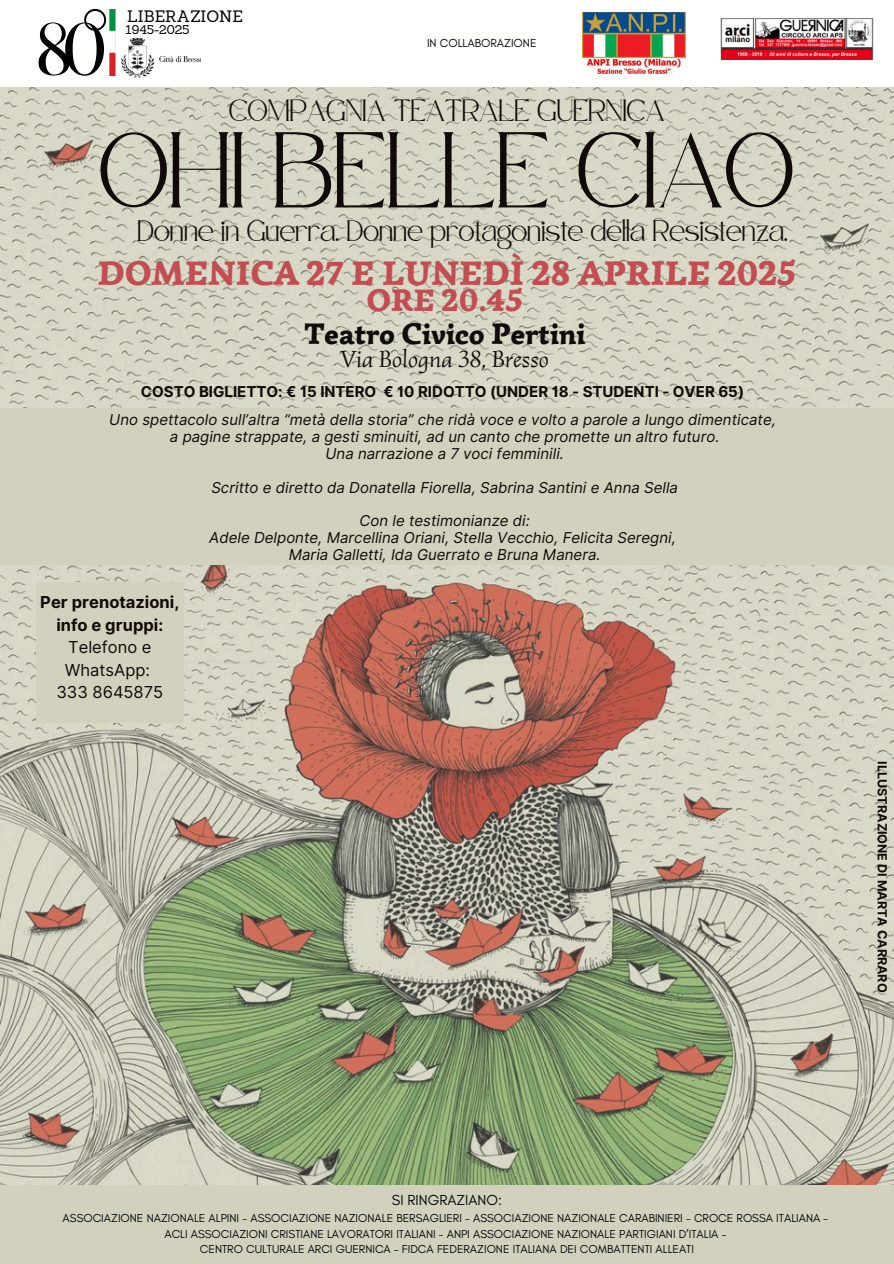
<style>
.page{position:relative;width:894px;height:1264px;background:#fff}
.page>*{position:absolute;margin:0;border:0;box-sizing:border-box;transform-origin:0 0}
.t1{font:70.35px "Maharlika";color:#000}
.t2{font:52.5px "Safira March";color:#120a0a}
.t3{font:900 34.5px "Simonetta";color:#c24e52}
.t4{font:900 31.5px "Simonetta";color:#c24e52}
.t5{font:900 30px "Simonetta";color:#120a0a}
.t6{font:italic 24px "Simonetta";color:#120a0a}
.t7{font:700 16.5px/22.5px "Inter";color:#120a0a;text-align:center}
.t8{font:16.05px "Sanchez";color:#000}
.t9{font:italic 15px/17px "Inter";color:#120a0a;text-align:center}
.t10{font:700 15px "Inter";color:#120a0a}
.t11{font:15px "Safira March";color:#120a0a}
.t12{font:14.7px "Glacial Indifference";color:#000407}
.t13{font:14.4px "Safira March";color:#120a0a}
.t14{font:700 12.6px "Inter";color:#120a0a}
.t15{font:12.3px "Sanchez";color:#000}
.t16{font:11.85px "Glacial Indifference";color:#000407}
.t17{font:11.7px "Glacial Indifference";color:#000407}
.s1{font-weight:400}
</style>
<div class="page">
<img style="left:0;top:87px;width:893px;height:1098px">
<div style="left:0;top:409px;width:893px;height:156px;background:#d2d1bd"></div>
<div style="left:36px;top:581px;width:148px;height:141px;background:#d2d1bd"></div>
<div style="left:0;top:1185px;width:893px;height:78px;background:#d2d1bd"></div>
<img style="left:110px;top:10px;width:5px;height:65px">
<img style="left:122px;top:39px;width:79px;height:38px">
<img style="left:720px;top:18px;width:153px;height:42px">
<img style="left:582px;top:12px;width:103px;height:61px">
<h6 class="t1" style="left:81px;top:7px;width:30px">°</h6>
<h4 class="t1" style="left:36px;top:21px;width:73px">80</h4>
<h2 class="t8" style="left:127px;top:6px;width:117px">LIBERAZIONE</h2>
<h3 class="t15" style="left:125px;top:22px;width:65px">1945-2025</h3>
<h6 class="t16" style="left:427px;top:35px;width:111px">IN COLLABORAZIONE</h6>
<p class="t11" style="left:229px;top:107px;width:437px">COMPAGNIA TEATRALE GUERNICA</p>
<p class="t2" style="left:99px;top:159px;width:696px">OHI BELLE CIAO</p>
<h6 class="t13" style="left:138px;top:227px;width:651px">Donne in Guerra. Donne protagoniste della Resistenza.</h6>
<p class="t3" style="left:97px;top:252px;width:700px">DOMENICA 27 E LUNEDÌ 28 APRILE 2025</p>
<p class="t4" style="left:366px;top:280px;width:158px">ORE 20.45</p>
<p class="t5" style="left:304px;top:315px;width:283px">Teatro Civico Pertini</p>
<p class="t6" style="left:340px;top:344px;width:210px">Via Bologna 38, Bresso</p>
<h6 class="t10" style="left:141px;top:382px;width:604px">COSTO BIGLIETTO: € 15 INTERO € 10 RIDOTTO (UNDER 18 - STUDENTI - OVER 65)</h6>
<p class="t9" style="left:109px;top:411px;width:668px">Uno spettacolo sull’altra “metà della storia” che ridà voce e volto a parole a lungo dimenticate, a pagine strappate, a gesti sminuiti, ad un canto che promette un altro futuro.<br>Una narrazione a 7 voci femminili.</p>
<p class="t9" style="left:211px;top:478px;width:468px">Scritto e diretto da Donatella Fiorella, Sabrina Santini e Anna Sella</p>
<p class="t9" style="left:209px;top:512px;width:468px">Con le testimonianze di:<br>Adele Delponte, Marcellina Oriani, Stella Vecchio, Felicita Seregni,<br>Maria Galletti, Ida Guerrato e Bruna Manera.</p>
<h5 class="t7" style="left:40px;top:591px;width:140px">Per prenotazioni, info e gruppi:<br><span class="s1">Telefono e<br>WhatsApp:<br>333 8645875</span></h5>
<p class="t14" style="left:889px;top:761px;width:233px;rotate:90deg">ILLUSTRAZIONE DI MARTA CARRARO</p>
<h5 class="t12" style="left:392px;top:1191px;width:112px">SI RINGRAZIANO:</h5>
<p class="t17" style="left:63px;top:1210px;width:766px">ASSOCIAZIONE NAZIONALE ALPINI - ASSOCIAZIONE NAZIONALE BERSAGLIERI - ASSOCIAZIONE NAZIONALE CARABINIERI - CROCE ROSSA ITALIANA –</p>
<p class="t17" style="left:164px;top:1226px;width:563px">ACLI ASSOCIAZIONI CRISTIANE LAVORATORI ITALIANI – ANPI ASSOCIAZIONE NAZIONALE PARTIGIANI D’ITALIA –</p>
<h2 class="t17" style="left:200px;top:1242px;width:495px">CENTRO CULTURALE ARCI GUERNICA – FIDCA FEDERAZIONE ITALIANA DEI COMBATTENTI ALLEATI</h2>
</div>
